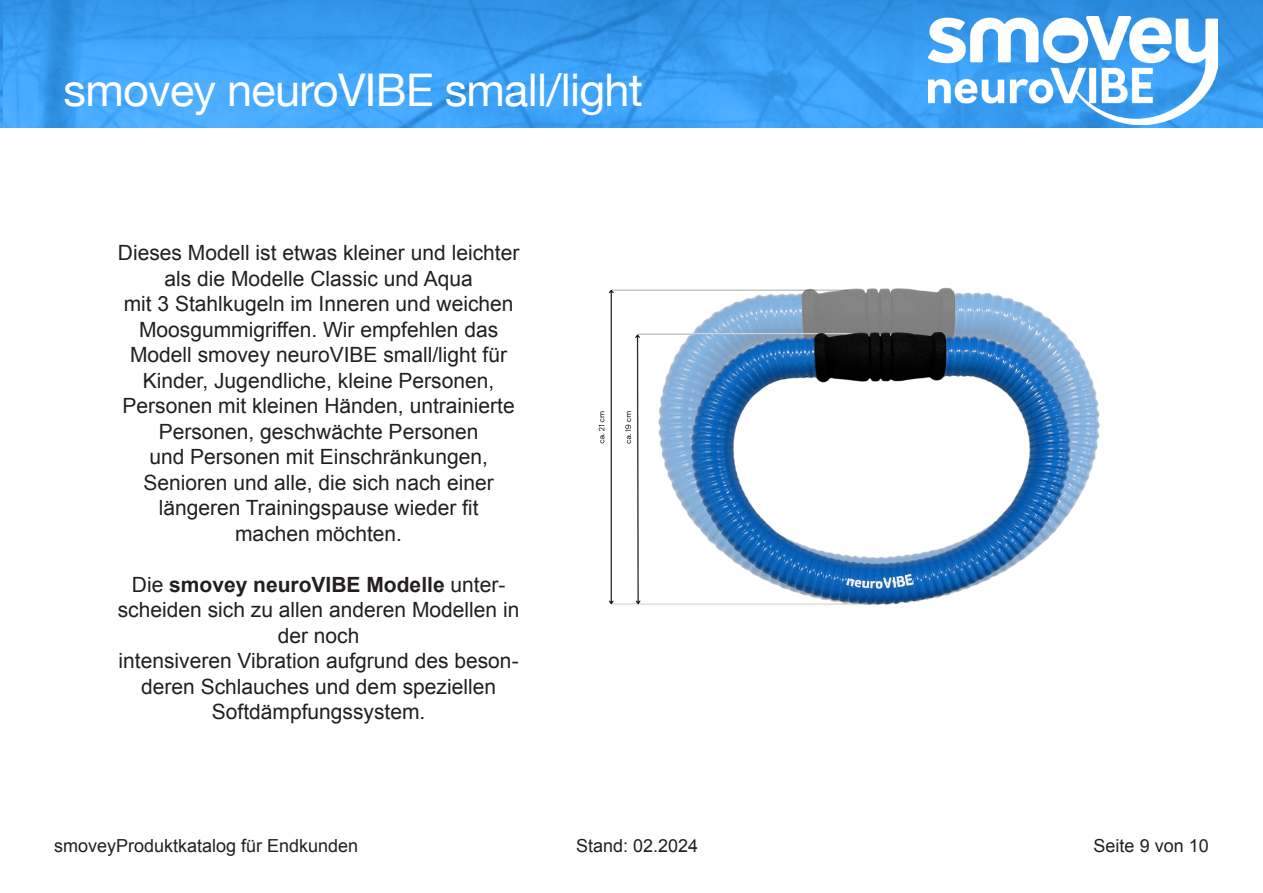
<style>
.page{position:relative;width:1263px;height:893px;background:#fff}
.page>*{position:absolute;margin:0;border:0;box-sizing:border-box;transform-origin:0 0}
.t1{font:45px "Helvetica Neue";letter-spacing:-.015em;color:#fff}
.t2{font:21px/25.5px "Arial";color:#231f20;text-align:center}
.t3{font:18px "Arial";color:#231f20}
.s1{font-weight:700}
</style>
<div class="page">
<img style="left:0;top:0;width:1263px;height:128px">
<img style="left:928px;top:16px;width:289px;height:108px">
<img style="left:598px;top:287px;width:502px;height:319px">
<p class="t1" style="left:64px;top:57px;width:581px">smovey neuroVIBE small/light</p>
<p class="t2" style="left:118px;top:240px;width:403px">Dieses Modell ist etwas kleiner und leichter</p>
<p class="t2" style="left:165px;top:266px;width:310px">als die Modelle Classic und Aqua</p>
<p class="t2" style="left:124px;top:291px;width:391px">mit 3 Stahlkugeln im Inneren und weichen</p>
<p class="t2" style="left:139px;top:317px;width:361px">Moosgummigriffen. Wir empfehlen das</p>
<p class="t2" style="left:130px;top:342px;width:378px">Modell smovey neuroVIBE small/light für<br>Kinder, Jugendliche, kleine Personen,</p>
<p class="t2" style="left:122px;top:393px;width:394px">Personen mit kleinen Händen, untrainierte</p>
<p class="t2" style="left:159px;top:419px;width:321px">Personen, geschwächte Personen</p>
<p class="t2" style="left:149px;top:444px;width:340px">und Personen mit Einschränkungen,</p>
<p class="t2" style="left:143px;top:470px;width:352px">Senioren und alle, die sich nach einer</p>
<p class="t2" style="left:159px;top:495px;width:321px">längeren Trainingspause wieder fit</p>
<p class="t2" style="left:235px;top:521px;width:168px">machen möchten.</p>
<p class="t2" style="left:118px;top:572px;width:403px">Die <span class="s1">smovey neuroVIBE Modelle</span> unter&shy;scheiden sich zu allen anderen Modellen in der noch</p>
<p class="t2" style="left:119px;top:648px;width:402px">intensiveren Vibration aufgrund des beson&shy;deren Schlauches und dem speziellen</p>
<p class="t2" style="left:212px;top:699px;width:215px">Softdämpfungssystem.</p>
<p class="t3" style="left:54px;top:834px;width:306px">smoveyProduktkatalog für Endkunden</p>
<p class="t3" style="left:576px;top:834px;width:124px">Stand: 02.2024</p>
<p class="t3" style="left:1094px;top:834px;width:117px">Seite 9 von 10</p>
</div>
